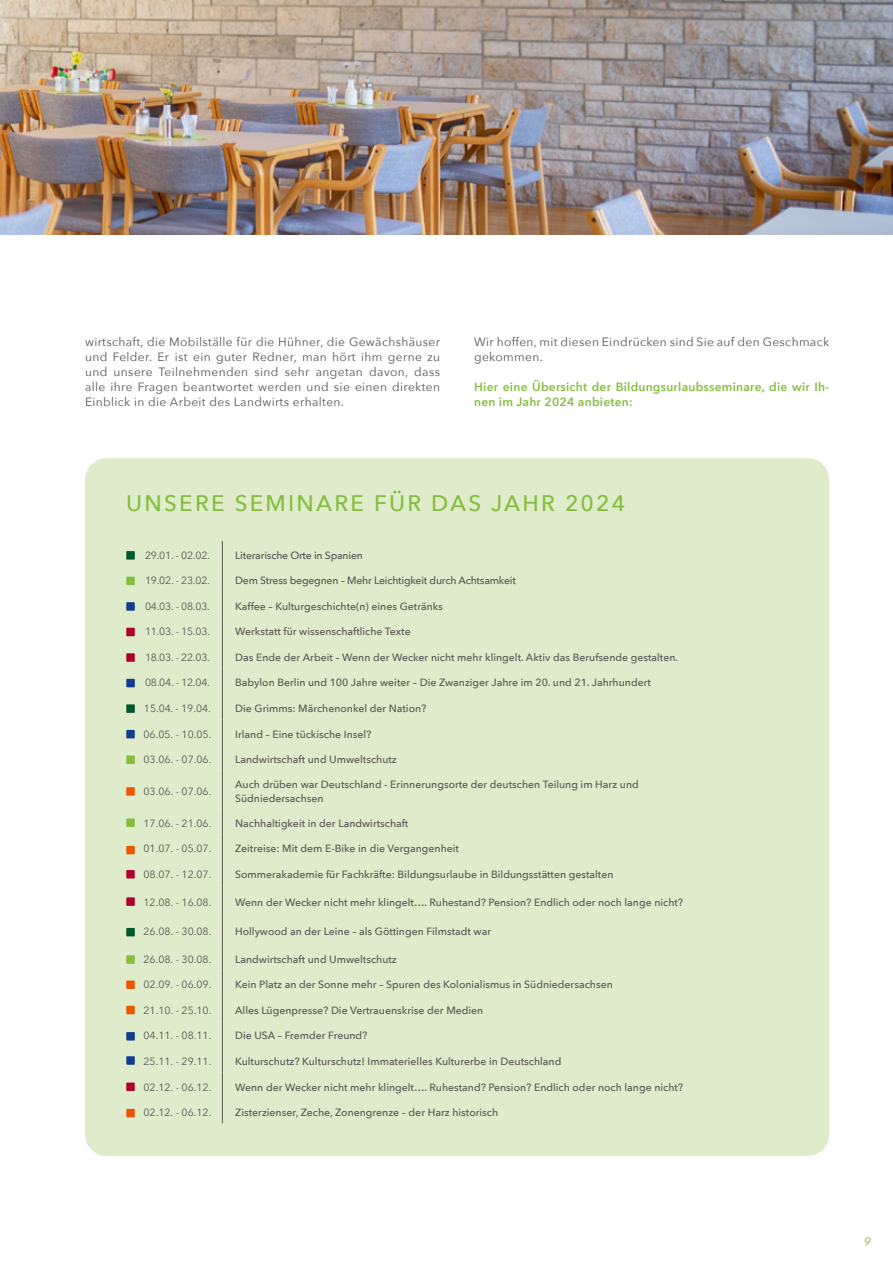
<style>
.page{position:relative;width:893px;height:1263px;background:#fff}
.page>*{position:absolute;margin:0;border:0;box-sizing:border-box;transform-origin:0 0}
.t1{font:500 22.5px "Avenir Next";letter-spacing:.1em;color:#85bd3e}
.t2{font:12px/15px "Avenir Next";letter-spacing:.03em;color:#565655;text-align:justify}
.t3{font:600 12px/15px "Avenir Next";letter-spacing:.02em;color:#85bd3e}
.t4{font:italic 12px "Avenir Next";color:#85bd3e}
.t5{font:500 10.5px/13.5px "Avenir Next";color:#565655}
.t6{font:10.5px "Avenir Next";color:#565655}
.t7{font:500 10.5px "Avenir Next";letter-spacing:-.02em;color:#565655}
</style>
<div class="page">
<img style="left:0;top:0;width:893px;height:235px">
<div style="left:85px;top:458px;width:744px;height:698px;background:#dfeccb;border-radius:21px"></div>
<svg style="left:222px;top:541px;width:1px;height:229px"></svg>
<hr style="left:222px;top:770px;width:1px;height:39px;background:#565655">
<svg style="left:222px;top:809px;width:1px;height:76px"></svg>
<hr style="left:222px;top:885px;width:1px;height:30px;background:#565655">
<hr style="left:222px;top:915px;width:1px;height:30px;background:#565655">
<svg style="left:222px;top:945px;width:1px;height:178px"></svg>
<div style="left:126px;top:787px;width:9px;height:9px;background:#ea5602"></div>
<div style="left:126px;top:846px;width:9px;height:8px;background:#ea5602"></div>
<div style="left:126px;top:980px;width:9px;height:9px;background:#ea5602"></div>
<div style="left:126px;top:1006px;width:9px;height:8px;background:#ea5602"></div>
<div style="left:126px;top:1109px;width:9px;height:8px;background:#ea5602"></div>
<div style="left:126px;top:602px;width:9px;height:9px;background:#103d8f"></div>
<div style="left:126px;top:679px;width:9px;height:8px;background:#103d8f"></div>
<div style="left:126px;top:730px;width:9px;height:8px;background:#103d8f"></div>
<div style="left:126px;top:1032px;width:9px;height:8px;background:#103d8f"></div>
<div style="left:126px;top:1056px;width:9px;height:9px;background:#103d8f"></div>
<div style="left:126px;top:955px;width:9px;height:9px;background:#85bd3e"></div>
<div style="left:126px;top:755px;width:9px;height:9px;background:#85bd3e"></div>
<div style="left:126px;top:577px;width:9px;height:8px;background:#85bd3e"></div>
<div style="left:126px;top:818px;width:9px;height:9px;background:#85bd3e"></div>
<div style="left:126px;top:628px;width:9px;height:8px;background:#af002d"></div>
<div style="left:126px;top:653px;width:9px;height:9px;background:#af002d"></div>
<div style="left:126px;top:897px;width:9px;height:9px;background:#af002d"></div>
<div style="left:126px;top:1082px;width:9px;height:9px;background:#af002d"></div>
<div style="left:126px;top:870px;width:9px;height:8px;background:#af002d"></div>
<div style="left:126px;top:551px;width:9px;height:9px;background:#00562f"></div>
<div style="left:126px;top:704px;width:9px;height:9px;background:#00562f"></div>
<div style="left:126px;top:928px;width:9px;height:8px;background:#00562f"></div>
<p class="t2" style="left:85px;top:334px;width:357px">wirtschaft, die Mobilställe für die Hühner, die Gewächshäuser und Felder. Er ist ein guter Redner, man hört ihm gerne zu und unsere Teilnehmenden sind sehr angetan davon, dass alle ihre Fragen beantwortet werden und sie einen direkten Einblick in die Arbeit des Landwirts erhalten.</p>
<p class="t2" style="left:474px;top:334px;width:357px">Wir hoffen, mit diesen Eindrücken sind Sie auf den Geschmack gekommen.</p>
<p class="t3" style="left:474px;top:379px;width:357px">Hier eine Übersicht der Bildungsurlaubsseminare, die wir Ih&shy;nen im Jahr 2024 anbieten:</p>
<h1 class="t1" style="left:126px;top:484px;width:500px">UNSERE SEMINARE FÜR DAS JAHR 2024</h1>
<p class="t6" style="left:145px;top:546px;width:66px">29.01. - 02.02.</p>
<p class="t7" style="left:235px;top:546px;width:129px">Literarische Orte in Spanien</p>
<p class="t6" style="left:145px;top:572px;width:66px">19.02. - 23.02.</p>
<p class="t7" style="left:235px;top:572px;width:282px">Dem Stress begegnen – Mehr Leichtigkeit durch Achtsamkeit</p>
<p class="t6" style="left:145px;top:597px;width:66px">04.03. - 08.03.</p>
<p class="t5" style="left:235px;top:599px;width:209px">Kaffee – Kulturgeschichte(n) eines Getränks</p>
<p class="t6" style="left:145px;top:623px;width:66px">11.03. - 15.03.</p>
<p class="t5" style="left:235px;top:625px;width:177px">Werkstatt für wissenschaftliche Texte</p>
<p class="t6" style="left:145px;top:648px;width:66px">18.03. - 22.03.</p>
<p class="t5" style="left:235px;top:650px;width:445px">Das Ende der Arbeit – Wenn der Wecker nicht mehr klingelt. Aktiv das Berufsende gestalten.</p>
<p class="t6" style="left:145px;top:674px;width:66px">08.04. - 12.04.</p>
<p class="t5" style="left:235px;top:676px;width:417px">Babylon Berlin und 100 Jahre weiter – Die Zwanziger Jahre im 20. und 21. Jahrhundert</p>
<p class="t6" style="left:144px;top:699px;width:69px">15.04. - 19.04.</p>
<p class="t5" style="left:235px;top:701px;width:193px">Die Grimms: Märchenonkel der Nation?</p>
<p class="t6" style="left:144px;top:725px;width:69px">06.05. - 10.05.</p>
<p class="t5" style="left:235px;top:727px;width:138px">Irland – Eine tückische Insel?</p>
<p class="t6" style="left:144px;top:750px;width:69px">03.06. - 07.06.</p>
<p class="t5" style="left:235px;top:752px;width:163px">Landwirtschaft und Umweltschutz</p>
<p class="t6" style="left:144px;top:782px;width:69px">03.06. - 07.06.</p>
<p class="t5" style="left:235px;top:777px;width:405px">Auch drüben war Deutschland - Erinnerungsorte der deutschen Teilung im Harz und<br>Südniedersachsen</p>
<p class="t6" style="left:144px;top:814px;width:69px">17.06. - 21.06.</p>
<p class="t5" style="left:235px;top:816px;width:175px">Nachhaltigkeit in der Landwirtschaft</p>
<p class="t6" style="left:144px;top:840px;width:69px">01.07. - 05.07.</p>
<p class="t5" style="left:235px;top:841px;width:225px">Zeitreise: Mit dem E-Bike in die Vergangenheit</p>
<p class="t6" style="left:144px;top:865px;width:69px">08.07. - 12.07.</p>
<p class="t5" style="left:235px;top:867px;width:380px">Sommerakademie für Fachkräfte: Bildungsurlaube in Bildungsstätten gestalten</p>
<p class="t6" style="left:144px;top:893px;width:69px">12.08. - 16.08.</p>
<p class="t5" style="left:235px;top:895px;width:450px">Wenn der Wecker nicht mehr klingelt…. Ruhestand? Pension? Endlich oder noch lange nicht?</p>
<p class="t6" style="left:144px;top:923px;width:69px">26.08. - 30.08.</p>
<p class="t5" style="left:235px;top:924px;width:258px">Hollywood an der Leine – als Göttingen Filmstadt war</p>
<p class="t6" style="left:144px;top:950px;width:69px">26.08. - 30.08.</p>
<p class="t5" style="left:235px;top:952px;width:163px">Landwirtschaft und Umweltschutz</p>
<p class="t6" style="left:144px;top:976px;width:69px">02.09. - 06.09.</p>
<p class="t5" style="left:235px;top:978px;width:379px">Kein Platz an der Sonne mehr – Spuren des Kolonialismus in Südniedersachsen</p>
<p class="t6" style="left:144px;top:1001px;width:69px">21.10. - 25.10.</p>
<p class="t5" style="left:235px;top:1003px;width:250px">Alles Lügenpresse? Die Vertrauenskrise der Medien</p>
<p class="t6" style="left:144px;top:1027px;width:69px">04.11. - 08.11.</p>
<p class="t5" style="left:235px;top:1029px;width:134px">Die USA – Fremder Freund?</p>
<p class="t6" style="left:144px;top:1052px;width:69px">25.11. - 29.11.</p>
<p class="t5" style="left:235px;top:1054px;width:328px">Kulturschutz? Kulturschutz! Immaterielles Kulturerbe in Deutschland</p>
<p class="t6" style="left:144px;top:1078px;width:69px">02.12. - 06.12.</p>
<p class="t5" style="left:235px;top:1080px;width:450px">Wenn der Wecker nicht mehr klingelt…. Ruhestand? Pension? Endlich oder noch lange nicht?</p>
<p class="t6" style="left:144px;top:1103px;width:69px">02.12. - 06.12.</p>
<p class="t5" style="left:235px;top:1105px;width:265px">Zisterzienser, Zeche, Zonengrenze – der Harz historisch</p>
<p class="t4" style="left:864px;top:1231px;width:8px">9</p>
</div>
